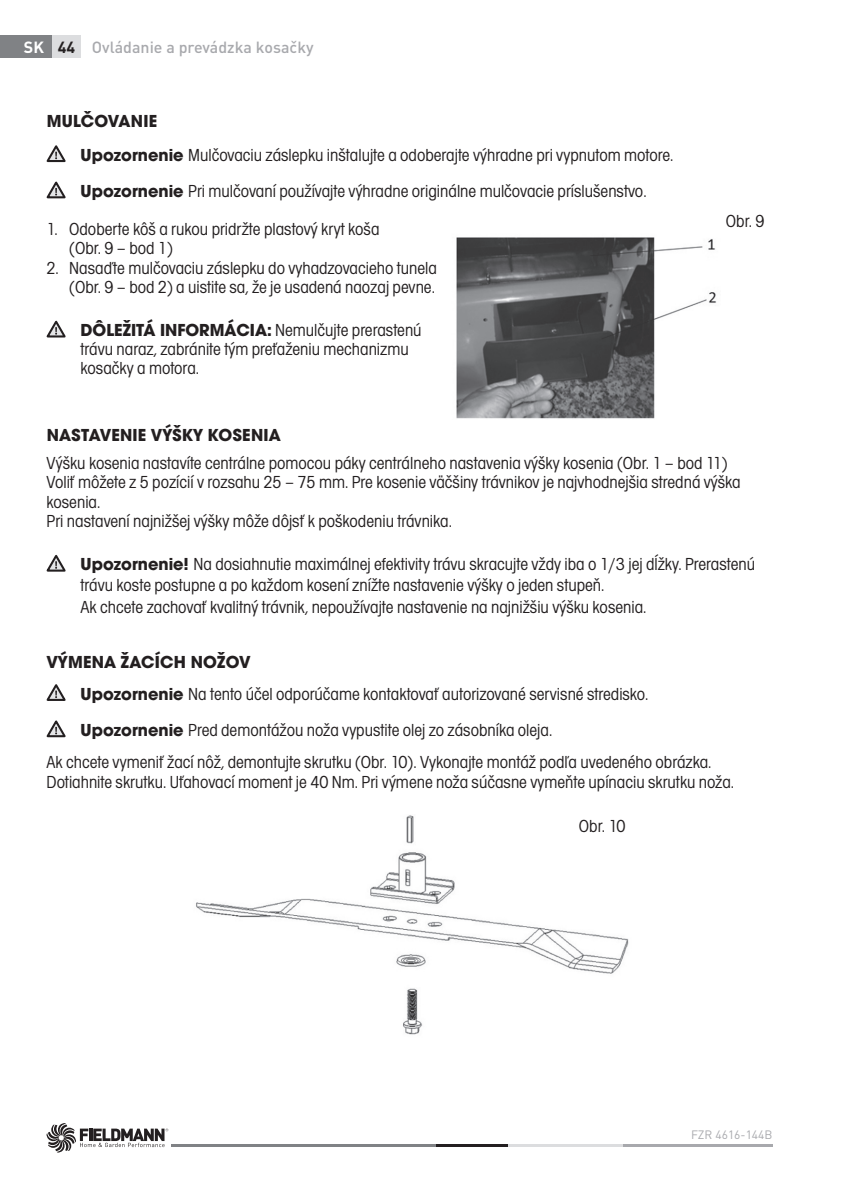
<style>
.page{position:relative;width:846px;height:1192px;background:#fff}
.page>*{position:absolute;margin:0;border:0;box-sizing:border-box;transform-origin:0 0}
.t1{font:18px/19.4px "Avant Gar Got Itc TOT Boo Con";color:#231f20}
.t2{font:700 18px "Avant Gar Got Itc TOT";letter-spacing:.015em;color:#231f20}
.t3{font:500 16px "DIN Pro";color:#a8a9ad}
.t4{font:700 16px "DIN Pro";color:#fff}
.t5{font:12px "DIN Pro";color:#a8a9ad}
.s1{color:#231f20}
.s2{font-family:"Avant Gar Got Itc TOT";font-weight:700}
</style>
<div class="page">
<hr style="left:622px;top:1144px;width:150px;height:2px;background:#a8a9ad">
<hr style="left:507px;top:1144px;width:115px;height:2px;background:#dcdddf">
<hr style="left:171px;top:1144px;width:265px;height:2px;background:#808285">
<hr style="left:436px;top:1144px;width:71px;height:2px;background:#231f20">
<svg style="left:46px;top:1123px;width:122px;height:29px"></svg>
<div style="left:0;top:35px;width:52px;height:23px;background:#808285"></div>
<div style="left:52px;top:35px;width:29px;height:23px;background:#dcdddf"></div>
<svg style="left:47px;top:145px;width:19px;height:17px"></svg>
<svg style="left:47px;top:181px;width:19px;height:17px"></svg>
<svg style="left:47px;top:320px;width:19px;height:17px"></svg>
<svg style="left:47px;top:554px;width:19px;height:17px"></svg>
<svg style="left:47px;top:684px;width:19px;height:17px"></svg>
<svg style="left:47px;top:720px;width:19px;height:17px"></svg>
<img style="left:196px;top:815px;width:433px;height:220px">
<img style="left:456px;top:237px;width:260px;height:182px">
<p class="t4" style="left:24px;top:36px;width:53px">SK <span class="s1">44</span></p>
<p class="t3" style="left:92px;top:36px;width:223px">Ovládanie a prevádzka kosačky</p>
<p class="t2" style="left:47px;top:110px;width:112px">MULČOVANIE</p>
<p class="t1" style="left:81px;top:137px;width:594px;line-height:36.2px"><span class="s2">Upozornenie</span> Mulčovaciu záslepku inštalujte a odoberajte výhradne pri vypnutom motore.<br><span class="s2">Upozornenie</span> Pri mulčovaní používajte výhradne originálne mulčovacie príslušenstvo.</p>
<p class="t1" style="left:69px;top:219px;width:312px;text-indent:-23px">1. Odoberte kôš a rukou pridržte plastový kryt koša (Obr. 9 – bod 1)</p>
<p class="t1" style="left:47px;top:258px;width:392px;text-align:right">2. Nasaďte mulčovaciu záslepku do vyhadzovacieho tunela (Obr. 9 – bod 2) a uistite sa, že je usadená naozaj pevne.</p>
<p class="t1" style="left:81px;top:320px;width:342px"><span class="s2">DÔLEŽITÁ INFORMÁCIA:</span> Nemulčujte prerastenú trávu naraz, zabránite tým preťaženiu mechanizmu kosačky a motora.</p>
<p class="t1" style="left:726px;top:211px;width:40px">Obr. 9</p>
<p class="t2" style="left:47px;top:424px;width:236px">NASTAVENIE VÝŠKY KOSENIA</p>
<p class="t1" style="left:47px;top:453px;width:695px">Výšku kosenia nastavíte centrálne pomocou páky centrálneho nastavenia výšky kosenia (Obr. 1 – bod 11)<br>Voliť môžete z 5 pozícií v rozsahu 25 – 75 mm. Pre kosenie väčšiny trávnikov je najvhodnejšia stredná výška kosenia.<br>Pri nastavení najnižšej výšky môže dôjsť k poškodeniu trávnika.</p>
<p class="t1" style="left:81px;top:553px;width:676px;line-height:21.6px"><span class="s2">Upozornenie!</span> Na dosiahnutie maximálnej efektivity trávu skracujte vždy iba o 1/3 jej dĺžky. Prerastenú trávu koste postupne a po každom kosení znížte nastavenie výšky o jeden stupeň.<br>Ak chcete zachovať kvalitný trávnik, nepoužívajte nastavenie na najnižšiu výšku kosenia.</p>
<p class="t2" style="left:47px;top:650px;width:205px">VÝMENA ŽACÍCH NOŽOV</p>
<p class="t1" style="left:81px;top:676px;width:569px;line-height:36.2px"><span class="s2">Upozornenie</span> Na tento účel odporúčame kontaktovať autorizované servisné stredisko.<br><span class="s2">Upozornenie</span> Pred demontážou noža vypustite olej zo zásobníka oleja.</p>
<p class="t1" style="left:47px;top:752px;width:689px">Ak chcete vymeniť žací nôž, demontujte skrutku (Obr. 10). Vykonajte montáž podľa uvedeného obrázka.<br>Dotiahnite skrutku. Uťahovací moment je 40 Nm. Pri výmene noža súčasne vymeňte upínaciu skrutku noža.</p>
<p class="t1" style="left:579px;top:816px;width:48px">Obr. 10</p>
<p class="t5" style="left:691px;top:1124px;width:83px">FZR 4616-144B</p>
</div>
